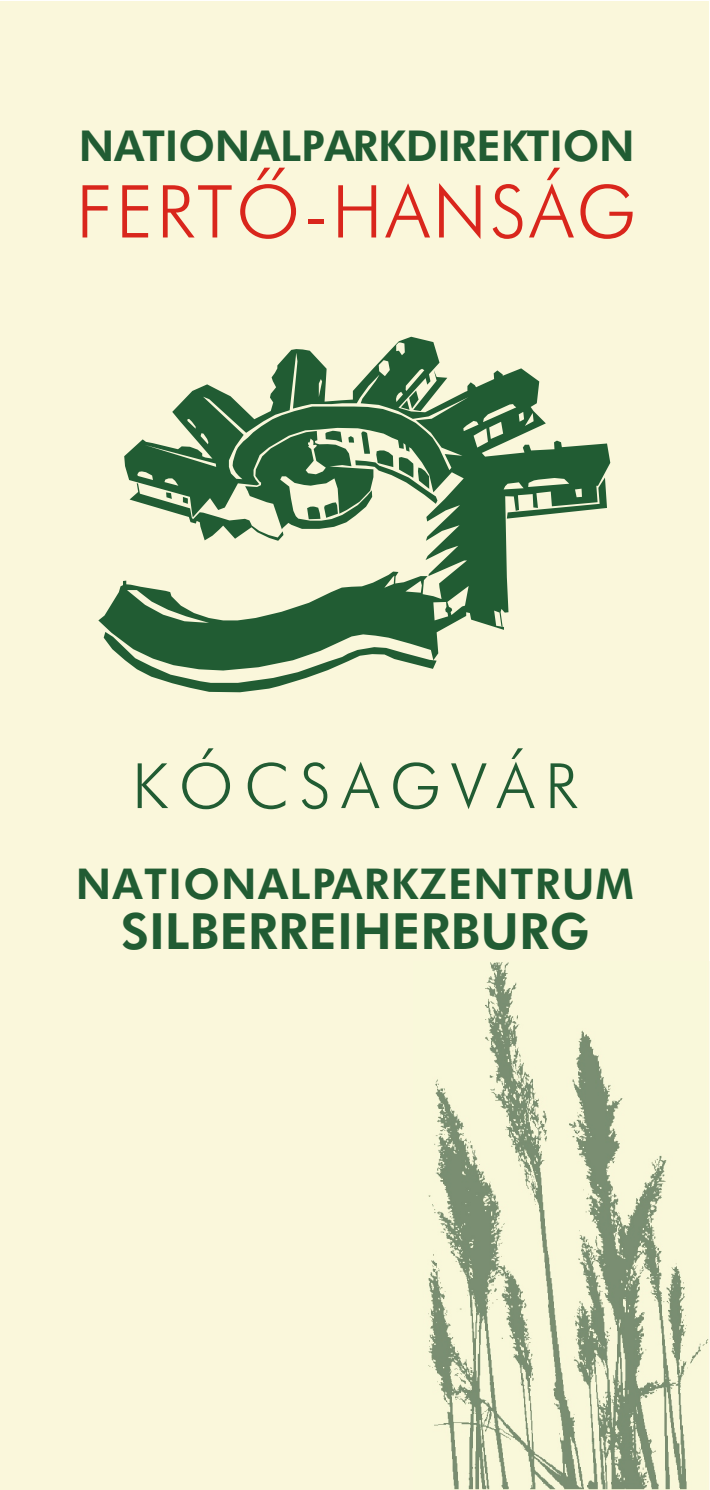
<style>
.page{position:relative;width:710px;height:1490px;background:#fff}
.page>*{position:absolute;margin:0;border:0;box-sizing:border-box;transform-origin:0 0}
.t1{font:73px "Futura Lt HU";letter-spacing:.045em;color:#d9261c}
.t2{font:62.5px "Futura Lt HU";letter-spacing:.175em;color:#215c33}
.t3{font:50px "Futura Hv HU";color:#215c33}
.t4{font:42.5px "Futura Hv HU";letter-spacing:-.005em;color:#215c33}
.t5{font:42.5px "Futura Hv HU";letter-spacing:.03em;color:#215c33}
</style>
<div class="page">
<div style="left:0;top:2px;width:709px;height:1488px;background:#faf7db"></div>
<svg style="left:98px;top:337px;width:512px;height:318px"></svg>
<svg style="left:104px;top:632px;width:333px;height:60px"></svg>
<svg style="left:401px;top:391px;width:18px;height:19px"></svg>
<svg style="left:130px;top:431px;width:307px;height:110px"></svg>
<svg style="left:507px;top:478px;width:100px;height:41px"></svg>
<img style="left:428px;top:962px;width:282px;height:528px">
<p class="t4" style="left:79px;top:128px;width:557px">NATIONALPARKDIREKTION</p>
<h1 class="t1" style="left:76px;top:182px;width:562px">FERTÕ-HANSÁG</h1>
<h2 class="t2" style="left:132px;top:760px;width:447px">KÓCSAGVÁR</h2>
<p class="t5" style="left:76px;top:866px;width:559px">NATIONALPARKZENTRUM</p>
<p class="t3" style="left:121px;top:911px;width:470px">SILBERREIHERBURG</p>
</div>
